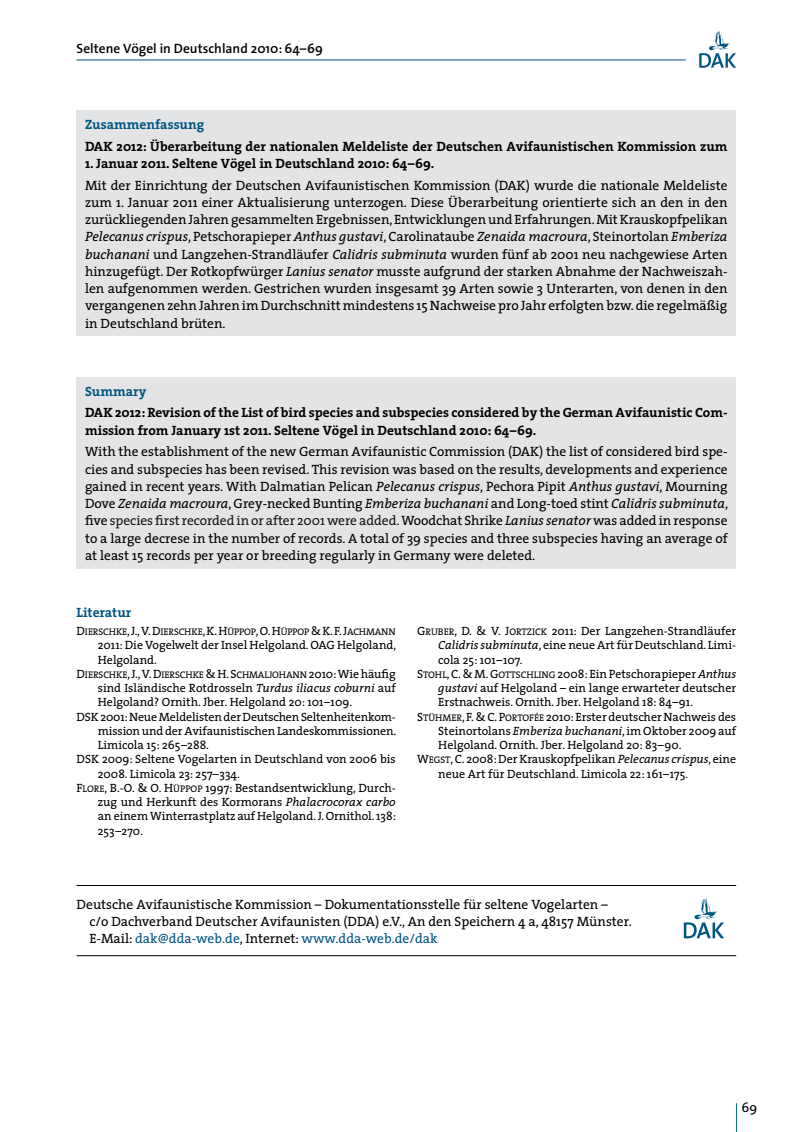
<style>
.page{position:relative;width:800px;height:1132px;background:#fff}
.page>*{position:absolute;margin:0;border:0;box-sizing:border-box;transform-origin:0 0}
.Zusammenfassung{font:13.5px/17.2px "The Serif";letter-spacing:-.005em;color:#000;text-align:justify}
.Summ{font:13.5px/17.2px "The Serif";color:#000;text-align:justify}
.Summ_Titel{font:700 13.5px/17.2px "The Serif";color:#000}
.Anschrift{font:13.5px/17.2px "The Serif";color:#000}
.t1{font:600 13.5px "The Sans";color:#000}
.Titel_Abstand_unten{font:700 13.5px "The Serif";color:#005581}
.t2{font:13.5px "The Sans";color:#000}
.Literatur{font:12px/14.2px "The Serif";color:#000;text-align:justify}
.Literatur-2{font:9.6px "The Serif Regular SC800";letter-spacing:-.01em;color:#000}
.s1{font-style:italic}
.s2{color:#171715}
.s3{font-size:12px}
.s4{font-family:"The Serif";font-size:12px}
.s5{font-family:"The Serif Regular SC800"}
.s6{font-family:"The Serif Regular SC800";font-size:9.6px}
.s7{color:#005581}
</style>
<div class="page">
<svg style="left:736px;top:1103px;width:1px;height:28px"></svg>
<hr style="left:76px;top:60px;width:609px;height:1px;background:#005581">
<svg style="left:699px;top:31px;width:37px;height:37px"></svg>
<div style="left:76px;top:377px;width:660px;height:191px;background:#e3e4e6"></div>
<div style="left:76px;top:111px;width:660px;height:225px;background:#e3e4e6"></div>
<hr style="left:76px;top:884px;width:660px;height:1px;background:#000">
<hr style="left:76px;top:955px;width:660px;height:1px;background:#000">
<svg style="left:683px;top:898px;width:41px;height:40px"></svg>
<p class="t1" style="left:76px;top:37px;width:248px">Seltene Vögel in Deutschland 2010: 64–69</p>
<p class="Titel_Abstand_unten" style="left:85px;top:113px;width:121px">Zusammenfassung</p>
<p class="Summ_Titel" style="left:85px;top:137px;width:644px">DAK 2012: Überarbeitung der nationalen Meldeliste der Deutschen Avifaunistischen Kommission zum</p>
<p class="Summ_Titel" style="left:85px;top:154px;width:351px">1. Januar 2011. Seltene Vögel in Deutschland 2010: 64–69.</p>
<p class="Zusammenfassung" style="left:85px;top:176px;width:644px">Mit der Einrichtung der Deutschen Avifaunistischen Kommission (DAK) wurde die nationale Meldeliste zum 1. Januar 2011 einer Aktualisierung unterzogen. Diese Überarbeitung orientierte sich an den in den zurückliegenden Jahren gesammelten Ergebnissen, Entwicklungen und Erfahrungen. Mit Krauskopfpelikan <span class="s1">Pelecanus crispus</span>, Petschorapieper <span class="s1">Anthus gustavi</span>, Carolinataube <span class="s1">Zenaida macroura</span>, Steinortolan <span class="s1">Emberiza buchanani</span> und Langzehen-Strandläufer <span class="s1">Calidris subminuta</span> wurden fünf ab 2001 neu nachgewiese Arten hinzugefügt. Der Rotkopfwürger <span class="s1">Lanius senator</span> musste aufgrund der starken Abnahme der Nachweiszah&shy;len aufgenommen werden. Gestrichen wurden insgesamt 39 Arten sowie 3 Unterarten, von denen in den vergangenen zehn Jahren im Durchschnitt mindestens 15 Nachweise pro Jahr erfolgten bzw. die regelmäßig in Deutschland brüten.</p>
<p class="Titel_Abstand_unten" style="left:85px;top:380px;width:63px">Summary</p>
<p class="Summ_Titel" style="left:85px;top:404px;width:644px">DAK 2012: Revision of the List of bird species and subspecies considered by the German Avifaunistic Com&shy;mission from January 1st 2011. Seltene Vögel in Deutschland 2010: 64–69.</p>
<p class="Summ" style="left:85px;top:442px;width:644px">With the establishment of the new German Avifaunistic Commission (DAK) the list of considered bird spe&shy;cies and subspecies has been revised. This revision was based on the results, developments and experience gained in recent years. With Dalmatian Pelican <span class="s1">Pelecanus crispus</span>, Pechora Pipit <span class="s1">Anthus gustavi</span>, Mourning Dove <span class="s1">Zenaida macroura</span>, Grey-necked Bunting <span class="s1">Emberiza buchanani</span> and Long-toed stint <span class="s1">Calidris subminuta</span>, five <span class="s2">species first recorded in or after 2001 were added.</span> Woodchat Shrike <span class="s1">Lanius senator</span> was added in response to a large decrese in the number of records. A total of 39 species and three subspecies having an average of at least 15 records per year or breeding regularly in Germany were deleted.</p>
<p class="Titel_Abstand_unten" style="left:76px;top:600px;width:56px">Literatur</p>
<p class="Literatur-2" style="left:76px;top:623px;width:320px"><span class="s3">D</span>IERSCHKE<span class="s3">, J.</span><span class="s4">,</span> <span class="s3">V. D</span>IERSCHKE<span class="s4">,</span> <span class="s3">K. H</span>ÜPPOP<span class="s4">,</span> <span class="s3">O. H</span>ÜPPOP <span class="s4">&amp;</span> <span class="s3">K. F. J</span>ACHMANN</p>
<p class="Literatur" style="left:98px;top:637px;width:300px">2011: Die Vogelwelt der Insel Helgoland. OAG Helgoland,<br>Helgoland.</p>
<p class="Literatur-2" style="left:76px;top:666px;width:320px"><span class="s3">D</span>IERSCHKE<span class="s3">, J.</span><span class="s4">,</span> <span class="s3">V. D</span>IERSCHKE <span class="s4">&amp;</span> <span class="s3">H. S</span>CHMALJOHANN <span class="s4">2010: Wie häufig</span></p>
<p class="Literatur" style="left:98px;top:680px;width:299px">sind Isländische Rotdrosseln <span class="s1">Turdus iliacus coburni</span> auf<br>Helgoland? Ornith. Jber. Helgoland 20: 101–109.</p>
<p class="Literatur" style="left:98px;top:708px;width:300px;text-indent:-21px"><span class="s5">DSK</span> 2001: Neue Meldelisten der Deutschen Seltenheitenkom&shy;mission und der Avifaunistischen Landeskommissionen.<br>Limicola 15: 265–288.</p>
<p class="Literatur" style="left:98px;top:751px;width:299px;text-indent:-21px"><span class="s5">DSK</span> 2009: Seltene Vogelarten in Deutschland von 2006 bis<br>2008. Limicola 23: 257–334.</p>
<p class="Literatur" style="left:98px;top:780px;width:300px;text-indent:-21px"><span class="s5">F</span><span class="s6">LORE</span><span class="s5">, B.-O.</span> &amp; <span class="s5">O. H</span><span class="s6">ÜPPOP</span> 1997: Bestandsentwicklung, Durch&shy;zug und Herkunft des Kormorans <span class="s1">Phalacrocorax carbo </span>an einem Winterrastplatz auf Helgoland. J. Ornithol. 138:<br>253–270.</p>
<p class="Literatur" style="left:438px;top:623px;width:299px;text-indent:-21px"><span class="s5">G</span><span class="s6">RUBER</span><span class="s5">, D.</span> &amp; <span class="s5">V. J</span><span class="s6">ORTZICK</span> 2011: Der Langzehen-Strandläufer <span class="s1">Calidris subminuta</span>, eine neue Art für Deutschland. Limi&shy;cola 25: 101–107.</p>
<p class="Literatur" style="left:438px;top:666px;width:299px;text-indent:-21px"><span class="s5">S</span><span class="s6">TOHL</span><span class="s5">, C.</span> &amp; <span class="s5">M. G</span><span class="s6">OTTSCHLING</span> 2008: Ein Petschorapieper <span class="s1">Anthus gustavi</span> auf Helgoland – ein lange erwarteter deutscher Erstnachweis. Ornith. Jber. Helgoland 18: 84–91.</p>
<p class="Literatur" style="left:438px;top:708px;width:299px;text-indent:-21px"><span class="s5">S</span><span class="s6">TÜHMER</span><span class="s5">, F.</span> &amp; <span class="s5">C. P</span><span class="s6">ORTOFÉE</span> 2010: Erster deutscher Nachweis des Steinortolans <span class="s1">Emberiza buchanani</span>, im Oktober 2009 auf Helgoland. Ornith. Jber. Helgoland 20: 83–90.</p>
<p class="Literatur" style="left:438px;top:751px;width:299px;text-indent:-21px"><span class="s5">W</span><span class="s6">EGST</span><span class="s5">, C.</span> 2008: Der Krauskopfpelikan <span class="s1">Pelecanus crispus</span>, eine neue Art für Deutschland. Limicola 22: 161–175.</p>
<p class="Anschrift" style="left:89px;top:894px;width:544px;text-indent:-13px">Deutsche Avifaunistische Kommission – Dokumentationsstelle für seltene Vogelarten –<br>c/o Dachverband Deutscher Avifaunisten (DDA) e.V., An den Speichern 4 a, 48157 Münster.<br>E-Mail: <span class="s7">dak@dda-web.de</span>, Internet: <span class="s7">www.dda-web.de/dak</span></p>
<p class="t2" style="left:741px;top:1095px;width:17px">69</p>
</div>
